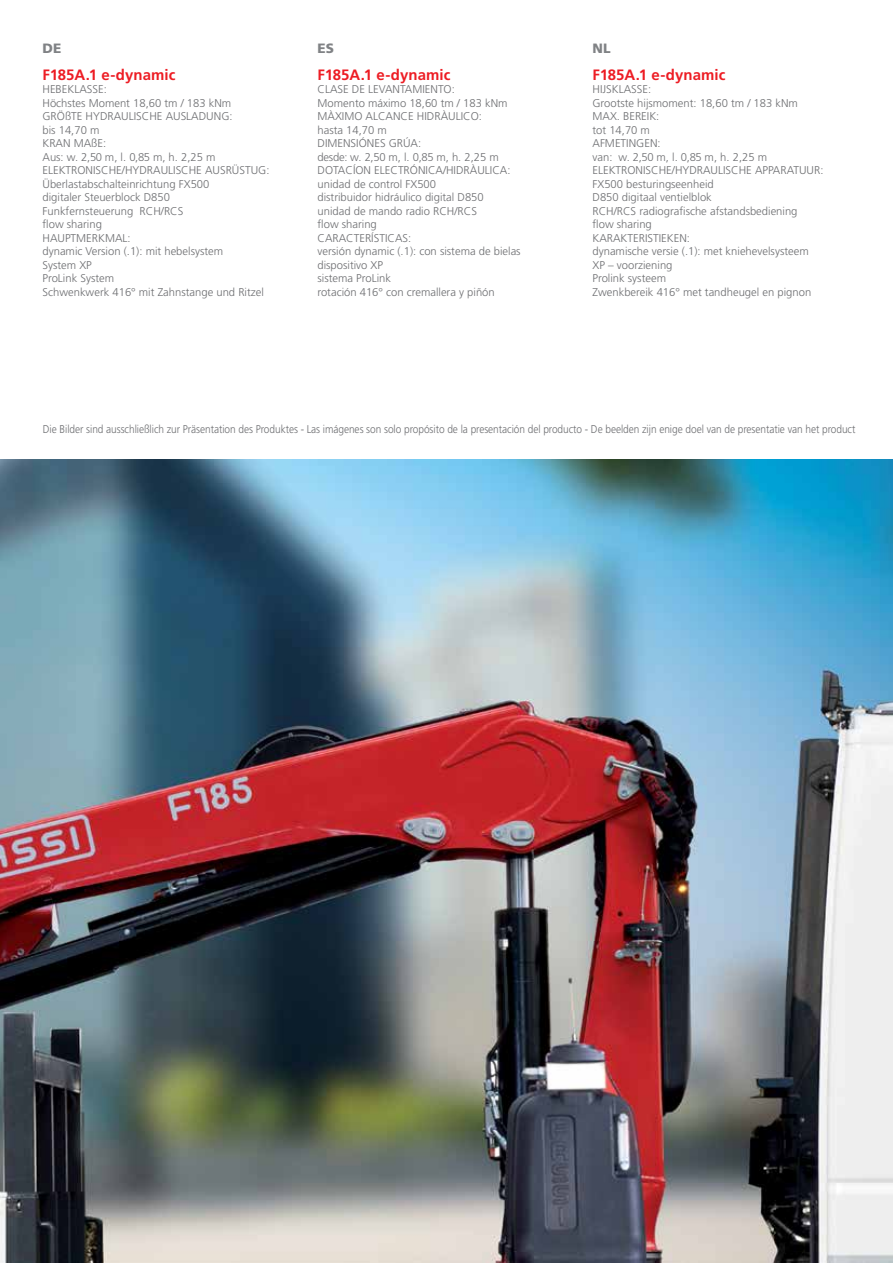
<style>
.page{position:relative;width:893px;height:1263px;background:#fff}
.page>*{position:absolute;margin:0;border:0;box-sizing:border-box;transform-origin:0 0}
.t1{font:700 15px "Frutiger";letter-spacing:.005em;color:#ed1d24}
.t2{font:900 13.5px "Frutiger";color:#808285}
.t3{font:300 11.25px/13.5px "Frutiger";color:#6d6e71}
.t4{font:300 11.25px "Frutiger";color:#6d6e71;scale:.9 1}
</style>
<div class="page">
<img style="left:0;top:459px;width:893px;height:804px">
<p class="t2" style="left:43px;top:40px;width:20px">DE</p>
<h1 class="t1" style="left:43px;top:66px;width:134px">F185A.1 e-dynamic</h1>
<p class="t3" style="left:43px;top:83px;width:228px">HEBEKLASSE:<br>Höchstes Moment 18,60 tm / 183 kNm<br>GRÖßTE HYDRAULISCHE AUSLADUNG:<br>bis 14,70 m<br>KRAN MAßE:<br>Aus: w. 2,50 m, l. 0,85 m, h. 2,25 m<br>ELEKTRONISCHE/HYDRAULISCHE AUSRÜSTUG:<br>Überlastabschalteinrichtung FX500<br>digitaler Steuerblock D850<br>Funkfernsteuerung RCH/RCS<br>flow sharing<br>HAUPTMERKMAL:<br>dynamic Version (.1): mit hebelsystem<br>System XP<br>ProLink System<br>Schwenkwerk 416° mit Zahnstange und Ritzel</p>
<p class="t2" style="left:317px;top:40px;width:18px">ES</p>
<h1 class="t1" style="left:317px;top:66px;width:134px">F185A.1 e-dynamic</h1>
<p class="t3" style="left:317px;top:83px;width:205px">CLASE DE LEVANTAMIENTO:<br>Momento máximo 18,60 tm / 183 kNm<br>MÀXIMO ALCANCE HIDRÀULICO:<br>hasta 14,70 m<br>DIMENSIÓNES GRÚA:<br>desde: w. 2,50 m, l. 0,85 m, h. 2,25 m<br>DOTACÍON ELECTRÓNICA/HIDRÀULICA: unidad de control FX500<br>distribuidor hidráulico digital D850<br>unidad de mando radio RCH/RCS<br>flow sharing<br>CARACTERÍSTICAS:<br>versión dynamic (.1): con sistema de bielas dispositivo XP<br>sistema ProLink<br>rotación 416° con cremallera y piñón</p>
<p class="t2" style="left:592px;top:40px;width:20px">NL</p>
<h1 class="t1" style="left:592px;top:66px;width:134px">F185A.1 e-dynamic</h1>
<p class="t3" style="left:592px;top:83px;width:232px">HIJSKLASSE:<br>Grootste hijsmoment: 18,60 tm / 183 kNm<br>MAX. BEREIK:<br>tot 14,70 m<br>AFMETINGEN:<br>van: w. 2,50 m, l. 0,85 m, h. 2,25 m<br>ELEKTRONISCHE/HYDRAULISCHE APPARATUUR:<br>FX500 besturingseenheid<br>D850 digitaal ventielblok<br>RCH/RCS radiografische afstandsbediening<br>flow sharing<br>KARAKTERISTIEKEN:<br>dynamische versie (.1): met kniehevelsysteem<br>XP – voorziening<br>Prolink systeem<br>Zwenkbereik 416° met tandheugel en pignon</p>
<p class="t4" style="left:43px;top:423px;width:904px">Die Bilder sind ausschließlich zur Präsentation des Produktes - Las imágenes son solo propósito de la presentación del producto - De beelden zijn enige doel van de presentatie van het product</p>
</div>
